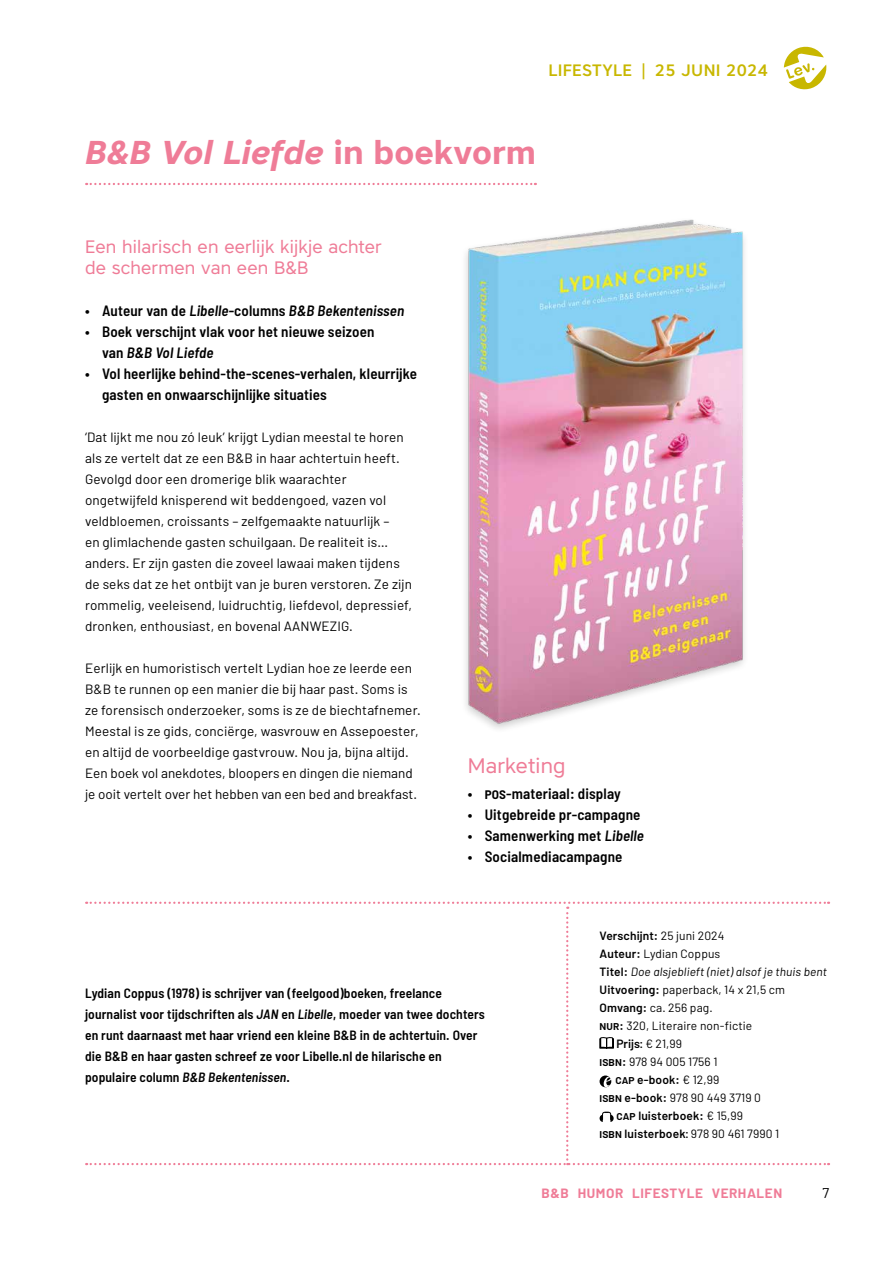
<style>
.page{position:relative;width:893px;height:1263px;background:#fff}
.page>*{position:absolute;margin:0;border:0;box-sizing:border-box;transform-origin:0 0}
.t1{font:italic 700 33px "Core Sans A65";color:#ef7c97}
.t2{font:21px "Core Sans A45";letter-spacing:.01em;color:#ef7c97}
.t3{font:18px/21px "Core Sans A45";letter-spacing:.01em;color:#ef7c97}
.t4{font:500 16.5px "Core Sans A55";letter-spacing:.02em;color:#c8b700}
.t5{font:600 semi-condensed 15px/21px "Barlow";letter-spacing:.01em;color:#000}
.t6{font:italic 600 semi-condensed 15px "Barlow";letter-spacing:.01em;color:#000}
.t7{font:14.25px "Barlow";color:#000}
.t8{font:13.5px/21px "Barlow";letter-spacing:.01em;color:#000}
.t9{font:600 semi-condensed 13.5px/21px "Barlow";letter-spacing:.01em;color:#000}
.t10{font:700 13.5px "Barlow";letter-spacing:.04em;color:#ef7c97}
.t11{font:12px "Barlow";letter-spacing:.01em;color:#000}
.t12{font:600 12px "Barlow";letter-spacing:.01em;color:#000}
.t13{font:italic 12px "Barlow";letter-spacing:.01em;color:#000}
.s1{font-style:normal}
.s2{font-style:italic}
.s3{font-weight:400}
.s4{font-weight:600}
.s5{font-weight:600;font-style:normal}
.s6{font-family:"Korb";font-weight:700}
</style>
<div class="page">
<svg style="left:784px;top:46px;width:43px;height:44px"></svg>
<svg style="left:86px;top:183px;width:450px;height:2px"></svg>
<svg style="left:86px;top:902px;width:743px;height:263px"></svg>
<img style="left:465px;top:219px;width:280px;height:510px">
<p class="t4" style="left:548px;top:59px;width:221px">LIFESTYLE | 25 JUNI 2024</p>
<h1 class="t1" style="left:85px;top:131px;width:452px">B&amp;B Vol Liefde <span class="s1">in boekvorm</span></h1>
<h3 class="t3" style="left:85px;top:236px;width:298px">Een hilarisch en eerlijk kijkje achter de schermen van een B&amp;B</h3>
<p class="t6" style="left:85px;top:301px;width:321px"><span class="s1">• Auteur van de</span> Libelle<span class="s1">-columns</span> B&amp;B Bekentenissen</p>
<p class="t5" style="left:102px;top:321px;width:274px;text-indent:-17px">• Boek verschijnt vlak voor het nieuwe seizoen van <span class="s2">B&amp;B Vol Liefde</span></p>
<p class="t5" style="left:102px;top:363px;width:316px;text-indent:-17px">• Vol heerlijke behind-the-scenes-verhalen, kleurrijke gasten en onwaarschijnlijke situaties</p>
<p class="t8" style="left:85px;top:426px;width:329px">‘Dat lijkt me nou zó leuk’ krijgt Lydian meestal te horen als ze vertelt dat ze een B&amp;B in haar achtertuin heeft.<br>Gevolgd door een dromerige blik waarachter ongetwijfeld knisperend wit beddengoed, vazen vol veldbloemen, croissants – zelfgemaakte natuurlijk –<br>en glimlachende gasten schuilgaan. De realiteit is… anders. Er zijn gasten die zoveel lawaai maken tijdens de seks dat ze het ontbijt van je buren verstoren. Ze zijn rommelig, veeleisend, luidruchtig, liefdevol, depressief, dronken, enthousiast, en bovenal AANWEZIG.</p>
<p class="t8" style="left:85px;top:657px;width:337px">Eerlijk en humoristisch vertelt Lydian hoe ze leerde een B&amp;B te runnen op een manier die bij haar past. Soms is ze forensisch onderzoeker, soms is ze de biechtafnemer.<br>Meestal is ze gids, conciërge, wasvrouw en Assepoester, en altijd de voorbeeldige gastvrouw. Nou ja, bijna altijd.<br>Een boek vol anekdotes, bloopers en dingen die niemand je ooit vertelt over het hebben van een bed and breakfast.</p>
<h2 class="t2" style="left:468px;top:752px;width:99px">Marketing</h2>
<p class="t5" style="left:468px;top:783px;width:155px">• pos-materiaal: display</p>
<p class="t5" style="left:468px;top:804px;width:174px">• Uitgebreide pr-campagne</p>
<p class="t5" style="left:468px;top:825px;width:178px">• Samenwerking met <span class="s2">Libelle</span></p>
<p class="t5" style="left:468px;top:846px;width:156px">• Socialmediacampagne</p>
<p class="t9" style="left:85px;top:982px;width:401px">Lydian Coppus (1978) is schrijver van (feelgood)boeken, freelance journalist voor tijdschriften als <span class="s2">JAN</span> en <span class="s2">Libelle</span>, moeder van twee dochters en runt daarnaast met haar vriend een kleine B&amp;B in de achtertuin. Over die B&amp;B en haar gasten schreef ze voor Libelle.nl de hilarische en populaire column <span class="s2">B&amp;B Bekentenissen</span>.</p>
<p class="t12" style="left:600px;top:929px;width:126px">Verschijnt: <span class="s3">25 juni 2024</span></p>
<p class="t11" style="left:600px;top:947px;width:122px"><span class="s4">Auteur:</span> Lydian Coppus</p>
<p class="t13" style="left:600px;top:965px;width:229px"><span class="s5">Titel:</span> Doe alsjeblieft (niet) alsof je thuis bent</p>
<p class="t11" style="left:600px;top:983px;width:187px"><span class="s4">Uitvoering:</span> paperback, 14 x 21,5 cm</p>
<p class="t11" style="left:600px;top:1001px;width:115px"><span class="s4">Omvang:</span> ca. 256 pag.</p>
<p class="t11" style="left:600px;top:1019px;width:154px"><span class="s4">nur:</span> 320, Literaire non-fictie</p>
<p class="t11" style="left:616px;top:1037px;width:67px"><span class="s4">Prijs</span><span class="s6">:</span> € 21,99</p>
<p class="t11" style="left:600px;top:1055px;width:119px"><span class="s4">isbn:</span> 978 94 005 1756 1</p>
<p class="t12" style="left:615px;top:1073px;width:106px">cap e-book: <span class="s3">€ 12,99</span></p>
<p class="t11" style="left:600px;top:1091px;width:163px"><span class="s4">isbn e-book:</span> 978 90 449 3719 0</p>
<p class="t12" style="left:616px;top:1109px;width:128px">cap luisterboek: <span class="s3">€ 15,99</span></p>
<p class="t12" style="left:600px;top:1127px;width:181px">isbn luisterboek<span class="s6">:</span> <span class="s3">978 90 461 7990 1</span></p>
<p class="t10" style="left:542px;top:1185px;width:242px">B&amp;B HUMOR LIFESTYLE VERHALEN</p>
<p class="t7" style="left:822px;top:1184px;width:8px">7</p>
</div>
